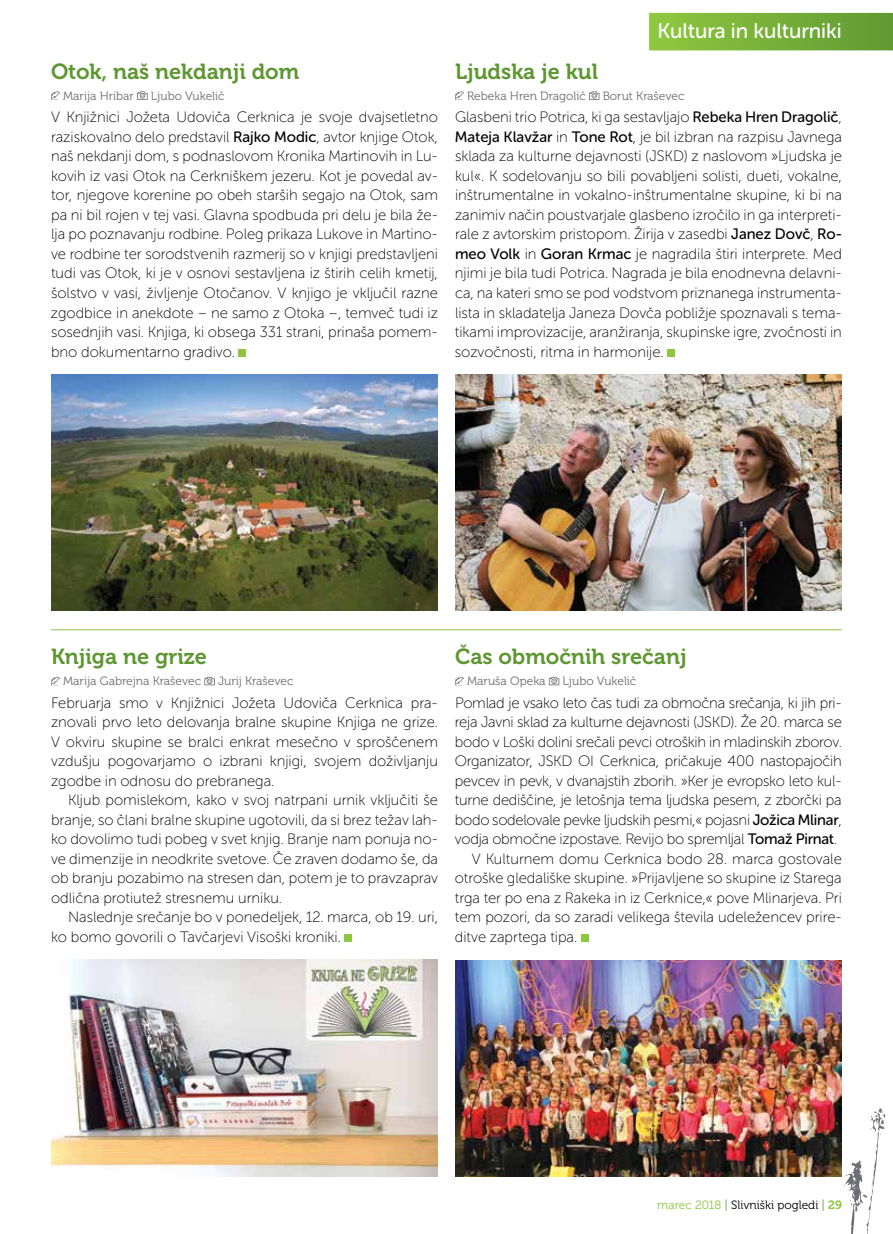
<style>
.page{position:relative;width:893px;height:1234px;background:#fff}
.page>*{position:absolute;margin:0;border:0;box-sizing:border-box;transform-origin:0 0}
.t1{font:21.75px "Museo 700";color:#5e9732}
.t2{font:21px "Museo Sans Rounded 500";color:#fff}
.t3{font:15px/19.5px "Museo Sans Rounded 100";color:#000;text-align:justify}
.t4{font:12px "Museo 300";color:#6d6e71}
.t5{font:12px "Museo 300";color:#000}
.s1{font-family:"Museo Sans Rounded 500"}
.s2{color:#8dc63f}
.s3{color:#5e9732}
.s4{font-family:"Museo 700";color:#8dc63f}
</style>
<div class="page">
<svg style="left:844px;top:1108px;width:42px;height:125px"></svg>
<div style="left:649px;top:13px;width:244px;height:37px;background:linear-gradient(to right,#8fc840,#609933)"></div>
<svg style="left:51px;top:91px;width:9px;height:9px"></svg>
<svg style="left:137px;top:91px;width:11px;height:9px"></svg>
<div style="left:239px;top:349px;width:7px;height:7px;background:#8dc63f"></div>
<svg style="left:51px;top:676px;width:9px;height:9px"></svg>
<svg style="left:204px;top:676px;width:11px;height:9px"></svg>
<div style="left:345px;top:934px;width:7px;height:7px;background:#8dc63f"></div>
<hr style="left:51px;top:629px;width:791px;height:1px;background:#8dc63f">
<img style="left:51px;top:959px;width:387px;height:216px">
<svg style="left:455px;top:91px;width:9px;height:9px"></svg>
<svg style="left:589px;top:91px;width:10px;height:9px"></svg>
<div style="left:667px;top:349px;width:8px;height:7px;background:#8dc63f"></div>
<svg style="left:455px;top:676px;width:9px;height:9px"></svg>
<svg style="left:549px;top:676px;width:10px;height:9px"></svg>
<div style="left:581px;top:934px;width:7px;height:7px;background:#8dc63f"></div>
<img style="left:455px;top:960px;width:387px;height:216px">
<img style="left:455px;top:374px;width:387px;height:236px">
<img style="left:51px;top:374px;width:387px;height:236px">
<h1 class="t1" style="left:51px;top:59px;width:250px">Otok, naš nekdanji dom</h1>
<p class="t4" style="left:63px;top:89px;width:72px">Marija Hribar</p>
<p class="t4" style="left:151px;top:89px;width:75px">Ljubo Vukelič</p>
<p class="t3" style="left:51px;top:108px;width:389px;text-align:left">V Knjižnici Jožeta Udoviča Cerknica je svoje dvajsetletno raziskovalno delo predstavil <span class="s1">Rajko Modic</span>, avtor knjige Otok, naš nekdanji dom, s podnaslovom Kronika Martinovih in Lu&shy;kovih iz vasi Otok na Cerkniškem jezeru. Kot je povedal av&shy;tor, njegove korenine po obeh starših segajo na Otok, sam pa ni bil rojen v tej vasi. Glavna spodbuda pri delu je bila že&shy;lja po poznavanju rodbine. Poleg prikaza Lukove in Martino&shy;ve rodbine ter sorodstvenih razmerij so v knjigi predstavljeni tudi vas Otok, ki je v osnovi sestavljena iz štirih celih kmetij, šolstvo v vasi, življenje Otočanov. V knjigo je vključil razne zgodbice in anekdote – ne samo z Otoka –, temveč tudi iz sosednjih vasi. Knjiga, ki obsega 331 strani, prinaša pomem&shy;bno dokumentarno gradivo.</p>
<h2 class="t2" style="left:658px;top:20px;width:186px">Kultura in kulturniki</h2>
<h1 class="t1" style="left:455px;top:59px;width:145px">Ljudska je kul</h1>
<p class="t4" style="left:467px;top:89px;width:120px">Rebeka Hren Dragolič</p>
<p class="t4" style="left:603px;top:89px;width:83px">Borut Kraševec</p>
<p class="t3" style="left:455px;top:108px;width:389px">Glasbeni trio Potrica, ki ga sestavljajo <span class="s1">Rebeka Hren Dragolič</span>, <span class="s1">Mateja Klavžar</span> in <span class="s1">Tone Rot</span>, je bil izbran na razpisu Javnega sklada za kulturne dejavnosti (JSKD) z naslovom »Ljudska je kul«. K sodelovanju so bili povabljeni solisti, dueti, vokalne, inštrumentalne in vokalno-inštrumentalne skupine, ki bi na zanimiv način poustvarjale glasbeno izročilo in ga interpreti&shy;rale z avtorskim pristopom. Žirija v zasedbi <span class="s1">Janez Dovč</span>, <span class="s1">Ro&shy;meo Volk</span> in <span class="s1">Goran Krmac</span> je nagradila štiri interprete. Med njimi je bila tudi Potrica. Nagrada je bila enodnevna delavni&shy;ca, na kateri smo se pod vodstvom priznanega instrumenta&shy;lista in skladatelja Janeza Dovča pobližje spoznavali s tema&shy;tikami improvizacije, aranžiranja, skupinske igre, zvočnosti in sozvočnosti, ritma in harmonije.</p>
<h1 class="t1" style="left:51px;top:644px;width:157px">Knjiga ne grize</h1>
<p class="t4" style="left:63px;top:674px;width:139px">Marija Gabrejna Kraševec</p>
<p class="t4" style="left:218px;top:674px;width:77px">Jurij Kraševec</p>
<p class="t3" style="left:51px;top:693px;width:389px">Februarja smo v Knjižnici Jožeta Udoviča Cerknica pra&shy;znovali prvo leto delovanja bralne skupine Knjiga ne grize.<br>V okviru skupine se bralci enkrat mesečno v sproščenem vzdušju pogovarjamo o izbrani knjigi, svojem doživljanju zgodbe in odnosu do prebranega.</p>
<p class="t3" style="left:51px;top:790px;width:389px;text-indent:17px">Kljub pomislekom, kako v svoj natrpani urnik vključiti še branje, so člani bralne skupine ugotovili, da si brez težav lah&shy;ko dovolimo tudi pobeg v svet knjig. Branje nam ponuja no&shy;ve dimenzije in neodkrite svetove. Če zraven dodamo še, da ob branju pozabimo na stresen dan, potem je to pravzaprav odlična protiutež stresnemu urniku.</p>
<p class="t3" style="left:51px;top:907px;width:388px;text-indent:17px">Naslednje srečanje bo v ponedeljek, 12. marca, ob 19. uri, ko bomo govorili o Tavčarjevi Visoški kroniki.</p>
<h1 class="t1" style="left:455px;top:644px;width:233px">Čas območnih srečanj</h1>
<p class="t4" style="left:467px;top:674px;width:80px">Maruša Opeka</p>
<p class="t4" style="left:563px;top:674px;width:75px">Ljubo Vukelič</p>
<p class="t3" style="left:455px;top:693px;width:388px">Pomlad je vsako leto čas tudi za območna srečanja, ki jih pri-</p>
<p class="t3" style="left:455px;top:712px;width:388px">reja Javni sklad za kulturne dejavnosti (JSKD). Že 20. marca se</p>
<p class="t3" style="left:455px;top:732px;width:388px">bodo v Loški dolini srečali pevci otroških in mladinskih zborov.</p>
<p class="t3" style="left:455px;top:751px;width:388px">Organizator, JSKD OI Cerknica, pričakuje 400 nastopajočih</p>
<p class="t3" style="left:455px;top:771px;width:388px">pevcev in pevk, v dvanajstih zborih. »Ker je evropsko leto kul-</p>
<p class="t3" style="left:455px;top:790px;width:388px">turne dediščine, je letošnja tema ljudska pesem, z zborčki pa</p>
<p class="t3" style="left:455px;top:810px;width:388px">bodo sodelovale pevke ljudskih pesmi,« pojasni <span class="s1">Jožica Mlinar</span>,</p>
<p class="t3" style="left:455px;top:829px;width:384px">vodja območne izpostave. Revijo bo spremljal <span class="s1">Tomaž Pirnat</span>.</p>
<p class="t3" style="left:472px;top:849px;width:371px">V Kulturnem domu Cerknica bodo 28. marca gostovale</p>
<p class="t3" style="left:455px;top:868px;width:388px">otroške gledališke skupine. »Prijavljene so skupine iz Starega</p>
<p class="t3" style="left:455px;top:888px;width:388px">trga ter po ena z Rakeka in iz Cerknice,« pove Mlinarjeva. Pri</p>
<p class="t3" style="left:455px;top:907px;width:388px">tem pozori, da so zaradi velikega števila udeležencev prire-</p>
<p class="t3" style="left:455px;top:927px;width:124px">ditve zaprtega tipa.</p>
<p class="t5" style="left:657px;top:1198px;width:186px"><span class="s2">marec 2018</span> <span class="s3">|</span> Slivniški pogledi <span class="s3">|</span> <span class="s4">29</span></p>
</div>
